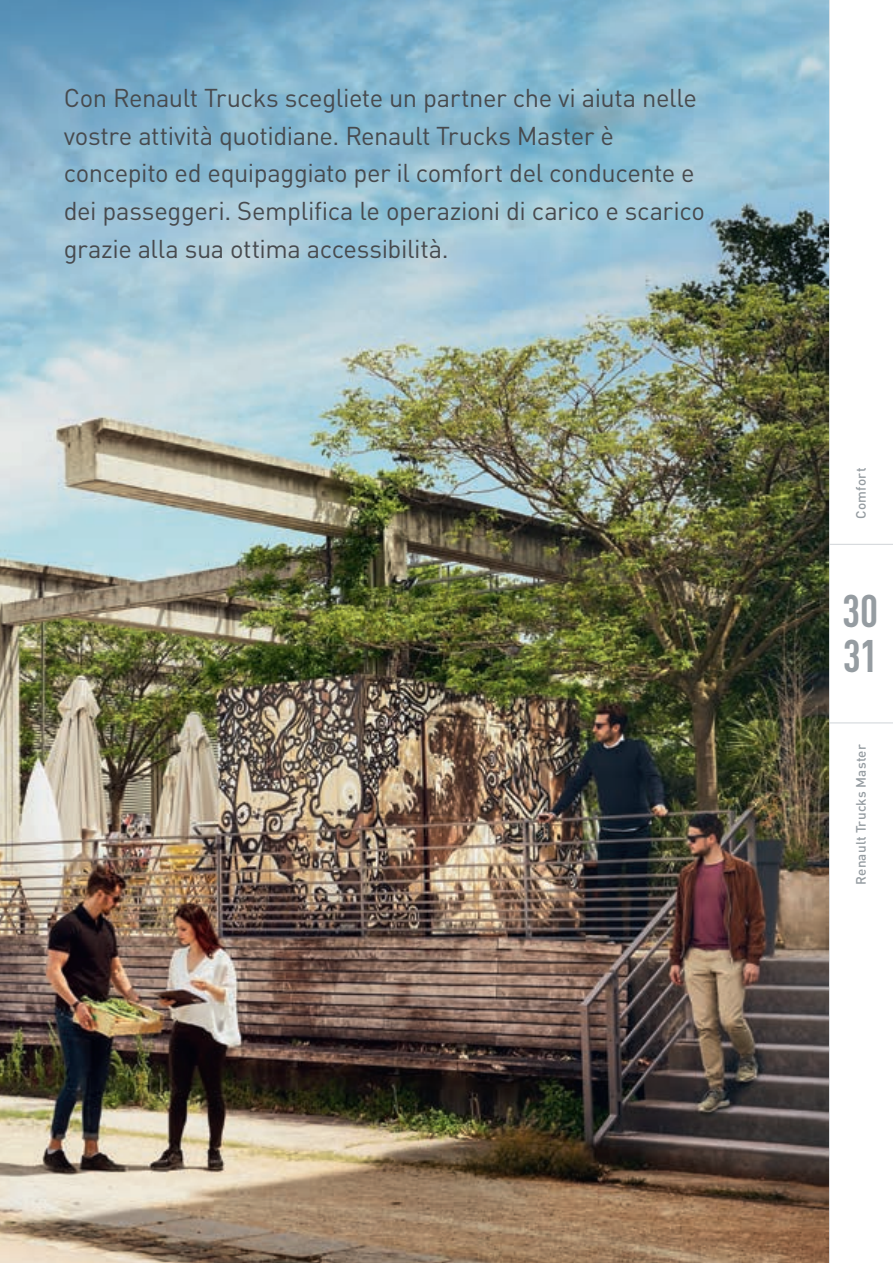
<style>
.page{position:relative;width:893px;height:1263px;background:#fff}
.page>*{position:absolute;margin:0;border:0;box-sizing:border-box;transform-origin:0 0}
.t1{font:700 condensed 45px "DIN Pro";color:#959ca1}
.t2{font:25.5px/37.5px "DIN Pro";letter-spacing:-.015em;color:#474a4e}
.t3{font:500 13.5px "DIN Pro";letter-spacing:.01em;color:#959ca1}
</style>
<div class="page">
<hr style="left:829px;top:0;width:1px;height:1263px;background:#d0d4d8">
<hr style="left:829px;top:544px;width:64px;height:1px;background:#d0d4d8">
<hr style="left:829px;top:722px;width:64px;height:1px;background:#d0d4d8">
<img style="left:0;top:0;width:829px;height:1263px">
<p class="t2" style="left:64px;top:77px;width:643px">Con Renault Trucks scegliete un partner che vi aiuta nelle vostre attività quotidiane. Renault Trucks Master è concepito ed equipaggiato per il comfort del conducente e dei passeggeri. Semplifica le operazioni di carico e scarico grazie alla sua ottima accessibilità.</p>
<p class="t3" style="left:850px;top:519px;width:53px;rotate:-90deg">Comfort</p>
<h1 class="t1" style="left:842px;top:577px;width:37px">30</h1>
<h1 class="t1" style="left:843px;top:622px;width:37px">31</h1>
<p class="t3" style="left:850px;top:885px;width:142px;rotate:-90deg">Renault Trucks Master</p>
</div>
